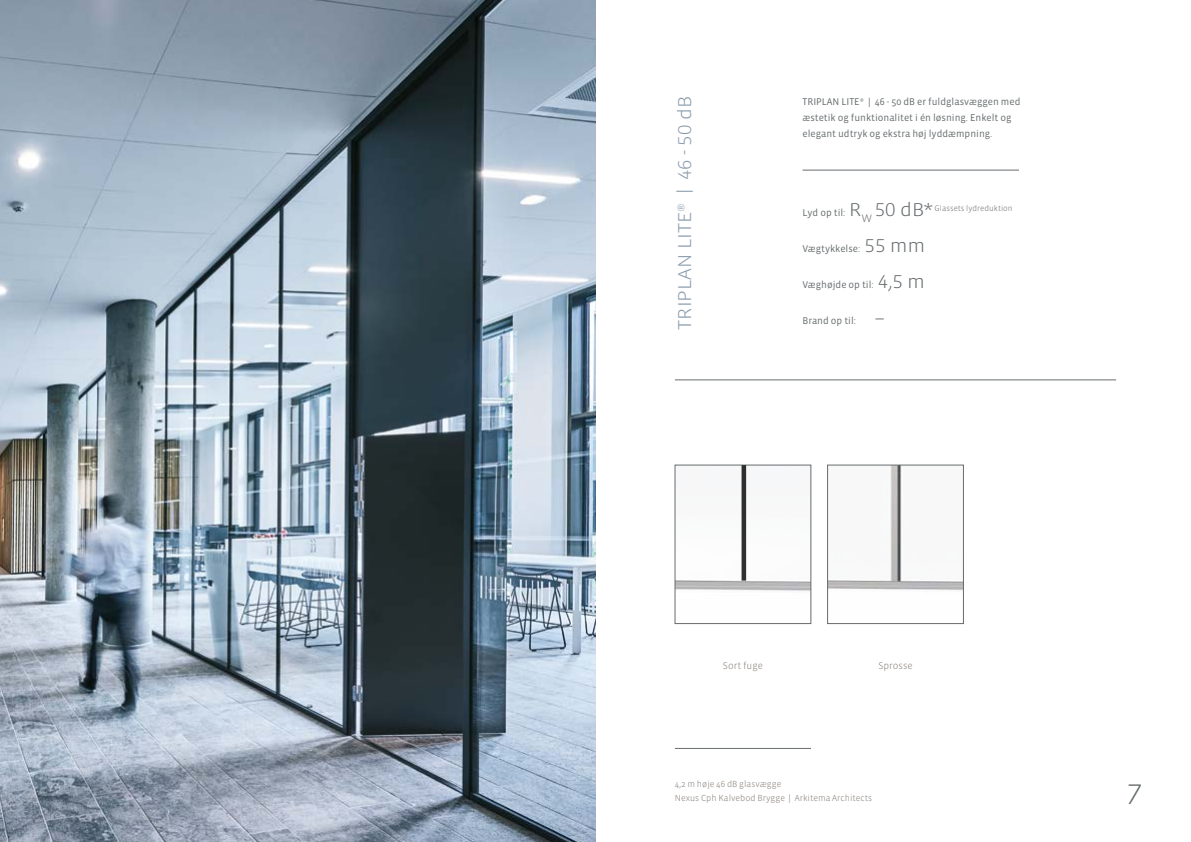
<style>
.page{position:relative;width:1191px;height:842px;background:#fff}
.page>*{position:absolute;margin:0;border:0;box-sizing:border-box;transform-origin:0 0}
.t1{font:300 29px "Vista Sans OT";color:#676c6e;scale:1.1 1}
.t2{font:300 19px "Vista Sans OT";color:#899aac;scale:1.1 1}
.t3{font:10px/16px "Vista Sans OT";color:#676c6e}
.t4{font:300 10px "Vista Sans OT";color:#847e78}
.t5{font:300 9px/14px "Vista Sans OT";color:#847e78}
.t6{font:300 8.2px "Vista Sans OT";color:#676c6e}
.s1{font-weight:300;font-size:19px}
.s2{font-weight:300;font-size:11.1px}
</style>
<div class="page">
<img style="left:0;top:0;width:595px;height:842px">
<div style="left:675px;top:465px;width:136px;height:159px;border:1px solid #676c6e"></div>
<div style="left:741px;top:465px;width:5px;height:116px;background:#2f2f2f"></div>
<hr style="left:802px;top:170px;width:217px;height:1px;background:#676c6e">
<hr style="left:675px;top:380px;width:441px;height:1px;background:#676c6e">
<hr style="left:675px;top:748px;width:136px;height:1px;background:#676c6e">
<img style="left:829px;top:467px;width:132px;height:123px">
<div style="left:827px;top:465px;width:136px;height:159px;border:1px solid #676c6e"></div>
<h2 class="t2" style="left:675px;top:330px;width:214px;rotate:-90deg">TRIPLAN LITE<sup>®</sup> | 46 - 50 dB</h2>
<p class="t3" style="left:802px;top:94px;width:219px">TRIPLAN LITE<sup>®</sup> | 46 - 50 dB er fuldglasvæggen med æstetik og funktionalitet i én løsning. Enkelt og elegant udtryk og ekstra høj lyddæmpning.</p>
<p class="t3" style="left:802px;top:205px;width:132px">Lyd op til: <span class="s1">R</span><span class="s2">W</span> <span class="s1">50 dB*</span></p>
<p class="t6" style="left:934px;top:204px;width:80px">Glassets lydreduktion</p>
<p class="t3" style="left:802px;top:241px;width:124px">Vægtykkelse: <span class="s1">55 mm</span></p>
<p class="t3" style="left:802px;top:277px;width:124px">Væghøjde op til: <span class="s1">4,5 m</span></p>
<p class="t3" style="left:802px;top:313px;width:84px">Brand op til: <span class="s1">–</span></p>
<p class="t4" style="left:723px;top:660px;width:42px">Sort fuge</p>
<p class="t4" style="left:878px;top:660px;width:36px">Sprosse</p>
<p class="t5" style="left:675px;top:777px;width:199px">4,2 m høje 46 dB glasvægge<br>Nexus Cph Kalvebod Brygge | Arkitema Architects</p>
<h1 class="t1" style="left:1126px;top:780px;width:16px">7</h1>
</div>
